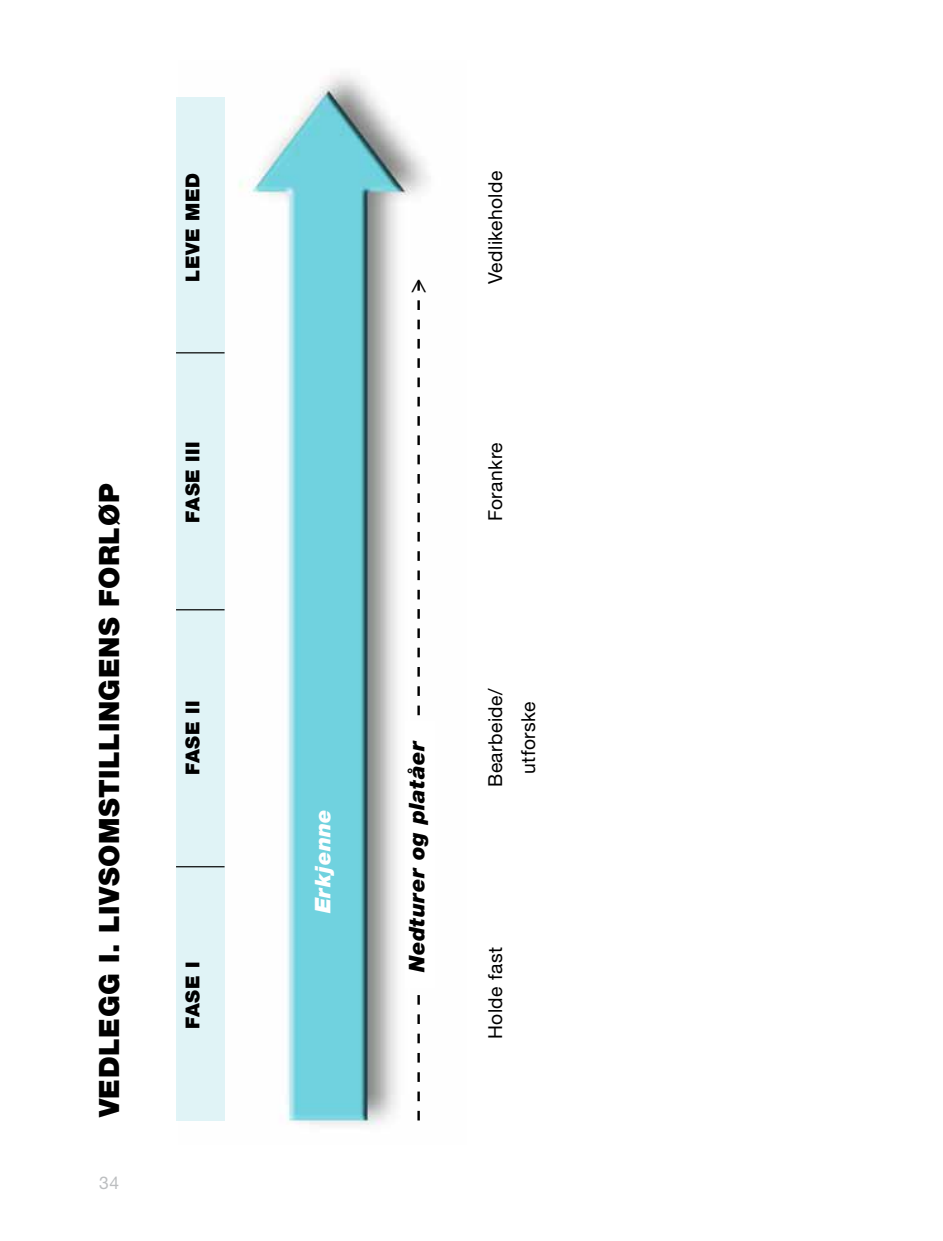
<style>
.page{position:relative;width:943px;height:1241px;background:#fff}
.page>*{position:absolute;margin:0;border:0;box-sizing:border-box;transform-origin:0 0}
.t1{font:28.88px "Minion Pro";color:#000}
.t2{font:900 28px "Helvetica Neue LT Std";letter-spacing:.02em;color:#000}
.t3{font:italic 900 21.7px "Helvetica Neue LT Std";letter-spacing:.015em;color:#000}
.t4{font:italic 900 21.7px "Helvetica Neue LT Std";color:#fff}
.t5{font:19.25px "Helvetica Neue LT Std";letter-spacing:.02em;color:#000}
.t6{font:900 19.25px "Helvetica Neue LT Std";letter-spacing:.04em;color:#000}
.t7{font:17.5px "Helvetica Neue LT Std";color:#bcbec0}
</style>
<div class="page">
<img style="left:178px;top:75px;width:252px;height:1051px">
<svg style="left:417px;top:281px;width:3px;height:839px"></svg>
<div style="left:405px;top:721px;width:30px;height:266px;background:#fff"></div>
<div style="left:176px;top:97px;width:48px;height:1023px;background:#e0f3f6"></div>
<hr style="left:176px;top:866px;width:48px;height:1px;background:#000">
<hr style="left:176px;top:609px;width:48px;height:1px;background:#000">
<hr style="left:176px;top:352px;width:48px;height:1px;background:#000">
<h2 class="t2" style="left:93px;top:1117px;width:635px;rotate:-90deg">Vedlegg I. Livsomstillingens forløp</h2>
<p class="t7" style="left:99px;top:1172px;width:21px">34</p>
<p class="t6" style="left:181px;top:282px;width:110px;rotate:-90deg">Leve med</p>
<p class="t6" style="left:181px;top:522px;width:81px;rotate:-90deg">Fase III</p>
<p class="t6" style="left:181px;top:774px;width:74px;rotate:-90deg">Fase II</p>
<p class="t6" style="left:181px;top:1028px;width:68px;rotate:-90deg">Fase I</p>
<p class="t4" style="left:309px;top:913px;width:106px;rotate:-90deg">Erkjenne</p>
<h1 class="t1" style="left:397px;top:293px;width:17px;rotate:-90deg">&gt;</h1>
<p class="t5" style="left:483px;top:284px;width:115px;rotate:-90deg">Vedlikeholde</p>
<p class="t5" style="left:483px;top:521px;width:80px;rotate:-90deg">Forankre</p>
<p class="t3" style="left:403px;top:972px;width:233px;rotate:-90deg">Nedturer og platåer</p>
<p class="t5" style="left:483px;top:787px;width:101px;rotate:-90deg">Bearbeide/</p>
<p class="t5" style="left:516px;top:774px;width:74px;rotate:-90deg">utforske</p>
<p class="t5" style="left:483px;top:1038px;width:93px;rotate:-90deg">Holde fast</p>
</div>
